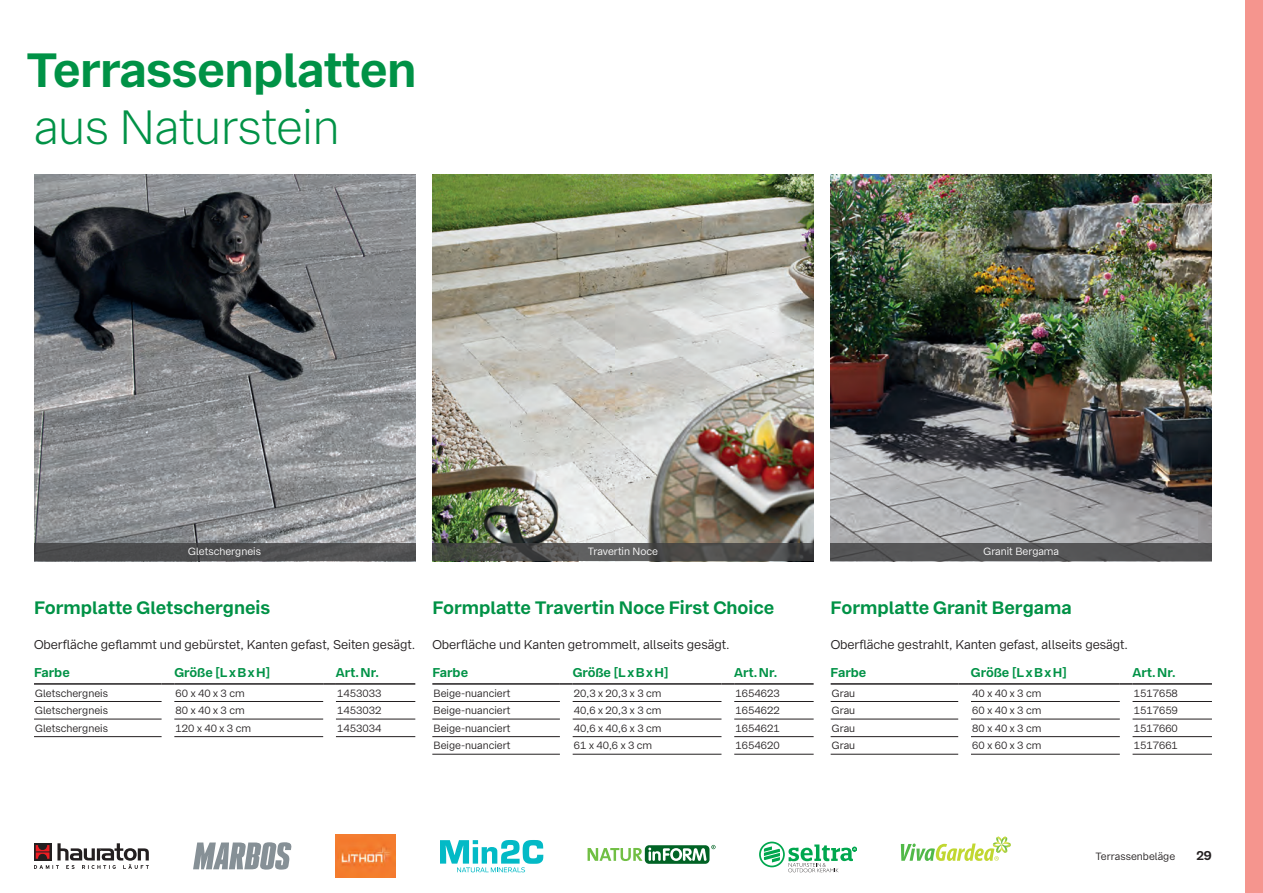
<style>
.page{position:relative;width:1263px;height:893px;background:#fff}
.page>*{position:absolute;margin:0;border:0;box-sizing:border-box;transform-origin:0 0}
.t1{font:700 48px "Bay Wa Sans";letter-spacing:-.015em;color:#009246}
.t2{font:300 48px "Bay Wa Sans";letter-spacing:-.015em;color:#009246}
.t3{font:700 18px "Bay Wa Sans";color:#009246}
.t4{font:12.75px "Bay Wa Sans";letter-spacing:-.005em;color:#231f20}
.t5{font:700 12.75px "Bay Wa Sans";color:#009246}
.t6{font:700 12.75px "Bay Wa Sans";color:#231f20}
.t7{font:10.5px "Bay Wa Sans";color:#231f20}
.t8{font:10.5px "Bay Wa Sans";color:#fff}
</style>
<div class="page">
<img style="left:336px;top:835px;width:60px;height:42px">
<div style="left:1246px;top:0;width:17px;height:893px;background:#f5958e"></div>
<hr style="left:34px;top:701px;width:128px;height:1px;background:#231f20">
<hr style="left:174px;top:701px;width:149px;height:1px;background:#231f20">
<hr style="left:336px;top:701px;width:79px;height:1px;background:#231f20">
<hr style="left:34px;top:719px;width:128px;height:1px;background:#231f20">
<hr style="left:174px;top:719px;width:149px;height:1px;background:#231f20">
<hr style="left:336px;top:719px;width:79px;height:1px;background:#231f20">
<hr style="left:34px;top:736px;width:128px;height:1px;background:#231f20">
<hr style="left:174px;top:736px;width:149px;height:1px;background:#231f20">
<hr style="left:336px;top:736px;width:79px;height:1px;background:#231f20">
<hr style="left:34px;top:683px;width:128px;height:2px;background:#231f20">
<svg style="left:162px;top:683px;width:12px;height:2px"></svg>
<hr style="left:174px;top:683px;width:149px;height:2px;background:#231f20">
<svg style="left:323px;top:683px;width:13px;height:2px"></svg>
<hr style="left:336px;top:683px;width:79px;height:2px;background:#231f20">
<hr style="left:432px;top:701px;width:128px;height:1px;background:#231f20">
<hr style="left:573px;top:701px;width:148px;height:1px;background:#231f20">
<hr style="left:734px;top:701px;width:80px;height:1px;background:#231f20">
<hr style="left:432px;top:719px;width:128px;height:1px;background:#231f20">
<hr style="left:573px;top:719px;width:148px;height:1px;background:#231f20">
<hr style="left:734px;top:719px;width:80px;height:1px;background:#231f20">
<hr style="left:432px;top:736px;width:128px;height:1px;background:#231f20">
<hr style="left:573px;top:736px;width:148px;height:1px;background:#231f20">
<hr style="left:734px;top:736px;width:80px;height:1px;background:#231f20">
<hr style="left:432px;top:754px;width:128px;height:1px;background:#231f20">
<hr style="left:573px;top:754px;width:148px;height:1px;background:#231f20">
<hr style="left:734px;top:754px;width:80px;height:1px;background:#231f20">
<hr style="left:432px;top:683px;width:128px;height:2px;background:#231f20">
<svg style="left:560px;top:683px;width:13px;height:2px"></svg>
<hr style="left:573px;top:683px;width:148px;height:2px;background:#231f20">
<svg style="left:721px;top:683px;width:13px;height:2px"></svg>
<hr style="left:734px;top:683px;width:80px;height:2px;background:#231f20">
<hr style="left:831px;top:701px;width:127px;height:1px;background:#231f20">
<hr style="left:971px;top:701px;width:149px;height:1px;background:#231f20">
<hr style="left:1132px;top:701px;width:80px;height:1px;background:#231f20">
<hr style="left:831px;top:719px;width:127px;height:1px;background:#231f20">
<hr style="left:971px;top:719px;width:149px;height:1px;background:#231f20">
<hr style="left:1132px;top:719px;width:80px;height:1px;background:#231f20">
<hr style="left:831px;top:736px;width:127px;height:1px;background:#231f20">
<hr style="left:971px;top:736px;width:149px;height:1px;background:#231f20">
<hr style="left:1132px;top:736px;width:80px;height:1px;background:#231f20">
<hr style="left:831px;top:754px;width:127px;height:1px;background:#231f20">
<hr style="left:971px;top:754px;width:149px;height:1px;background:#231f20">
<hr style="left:1132px;top:754px;width:80px;height:1px;background:#231f20">
<hr style="left:831px;top:683px;width:127px;height:2px;background:#231f20">
<svg style="left:958px;top:683px;width:13px;height:2px"></svg>
<hr style="left:971px;top:683px;width:149px;height:2px;background:#231f20">
<svg style="left:1120px;top:683px;width:12px;height:2px"></svg>
<hr style="left:1132px;top:683px;width:80px;height:2px;background:#231f20">
<img style="left:34px;top:175px;width:381px;height:368px">
<div style="left:34px;top:543px;width:381px;height:18px;background:#4d4d4f"></div>
<img style="left:831px;top:175px;width:381px;height:368px">
<img style="left:432px;top:175px;width:382px;height:368px">
<div style="left:831px;top:543px;width:381px;height:18px;background:#555556"></div>
<svg style="left:432px;top:543px;width:382px;height:18px;background:#4e4e4c"></svg>
<svg style="left:587px;top:848px;width:55px;height:13px"></svg>
<div style="left:645px;top:845px;width:64px;height:19px;background:#016325;border-radius:4px"></div>
<svg style="left:648px;top:845px;width:67px;height:16px"></svg>
<svg style="left:34px;top:843px;width:115px;height:26px"></svg>
<svg style="left:440px;top:840px;width:103px;height:32px"></svg>
<svg style="left:901px;top:836px;width:110px;height:25px"></svg>
<svg style="left:193px;top:842px;width:98px;height:28px"></svg>
<svg style="left:759px;top:842px;width:98px;height:30px"></svg>
<h1 class="t1" style="left:26px;top:40px;width:392px">Terrassenplatten</h1>
<h1 class="t2" style="left:34px;top:99px;width:308px">aus Naturstein</h1>
<p class="t8" style="left:188px;top:545px;width:74px">Gletschergneis</p>
<p class="t8" style="left:588px;top:545px;width:72px">Travertin Noce</p>
<p class="t8" style="left:983px;top:545px;width:77px">Granit Bergama</p>
<h2 class="t3" style="left:34px;top:596px;width:238px">Formplatte Gletschergneis</h2>
<h2 class="t3" style="left:432px;top:596px;width:344px">Formplatte Travertin Noce First Choice</h2>
<h2 class="t3" style="left:831px;top:596px;width:243px">Formplatte Granit Bergama</h2>
<p class="t4" style="left:34px;top:637px;width:383px">Oberfläche geflammt und gebürstet, Kanten gefast, Seiten gesägt.</p>
<p class="t4" style="left:432px;top:637px;width:299px">Oberfläche und Kanten getrommelt, allseits gesägt.</p>
<p class="t4" style="left:831px;top:637px;width:299px">Oberfläche gestrahlt, Kanten gefast, allseits gesägt.</p>
<p class="t5" style="left:34px;top:665px;width:37px">Farbe</p>
<p class="t5" style="left:174px;top:665px;width:97px">Größe [L x B x H]</p>
<p class="t5" style="left:336px;top:665px;width:44px">Art. Nr.</p>
<p class="t7" style="left:35px;top:687px;width:74px">Gletschergneis</p>
<p class="t7" style="left:176px;top:687px;width:71px">60 x 40 x 3 cm</p>
<p class="t7" style="left:337px;top:687px;width:46px">1453033</p>
<p class="t7" style="left:35px;top:704px;width:74px">Gletschergneis</p>
<p class="t7" style="left:176px;top:704px;width:71px">80 x 40 x 3 cm</p>
<p class="t7" style="left:337px;top:704px;width:46px">1453032</p>
<p class="t7" style="left:35px;top:722px;width:74px">Gletschergneis</p>
<p class="t7" style="left:176px;top:722px;width:77px">120 x 40 x 3 cm</p>
<p class="t7" style="left:337px;top:722px;width:46px">1453034</p>
<p class="t5" style="left:432px;top:665px;width:37px">Farbe</p>
<p class="t5" style="left:573px;top:665px;width:97px">Größe [L x B x H]</p>
<p class="t5" style="left:734px;top:665px;width:44px">Art. Nr.</p>
<p class="t7" style="left:434px;top:687px;width:78px">Beige-nuanciert</p>
<p class="t7" style="left:574px;top:687px;width:89px">20,3 x 20,3 x 3 cm</p>
<p class="t7" style="left:735px;top:687px;width:46px">1654623</p>
<p class="t7" style="left:434px;top:704px;width:78px">Beige-nuanciert</p>
<p class="t7" style="left:574px;top:704px;width:89px">40,6 x 20,3 x 3 cm</p>
<p class="t7" style="left:735px;top:704px;width:46px">1654622</p>
<p class="t7" style="left:434px;top:722px;width:78px">Beige-nuanciert</p>
<p class="t7" style="left:574px;top:722px;width:89px">40,6 x 40,6 x 3 cm</p>
<p class="t7" style="left:735px;top:722px;width:46px">1654621</p>
<p class="t7" style="left:434px;top:739px;width:78px">Beige-nuanciert</p>
<p class="t7" style="left:574px;top:739px;width:80px">61 x 40,6 x 3 cm</p>
<p class="t7" style="left:735px;top:739px;width:46px">1654620</p>
<p class="t5" style="left:831px;top:665px;width:37px">Farbe</p>
<p class="t5" style="left:971px;top:665px;width:97px">Größe [L x B x H]</p>
<p class="t5" style="left:1132px;top:665px;width:44px">Art. Nr.</p>
<p class="t7" style="left:832px;top:687px;width:25px">Grau</p>
<p class="t7" style="left:972px;top:687px;width:71px">40 x 40 x 3 cm</p>
<p class="t7" style="left:1134px;top:687px;width:46px">1517658</p>
<p class="t7" style="left:832px;top:704px;width:25px">Grau</p>
<p class="t7" style="left:972px;top:704px;width:71px">60 x 40 x 3 cm</p>
<p class="t7" style="left:1134px;top:704px;width:46px">1517659</p>
<p class="t7" style="left:832px;top:722px;width:25px">Grau</p>
<p class="t7" style="left:972px;top:722px;width:71px">80 x 40 x 3 cm</p>
<p class="t7" style="left:1134px;top:722px;width:46px">1517660</p>
<p class="t7" style="left:832px;top:739px;width:25px">Grau</p>
<p class="t7" style="left:972px;top:739px;width:71px">60 x 60 x 3 cm</p>
<p class="t7" style="left:1134px;top:739px;width:46px">1517661</p>
<p class="t7" style="left:1095px;top:850px;width:81px">Terrassenbeläge</p>
<p class="t6" style="left:1196px;top:847px;width:17px">29</p>
</div>
